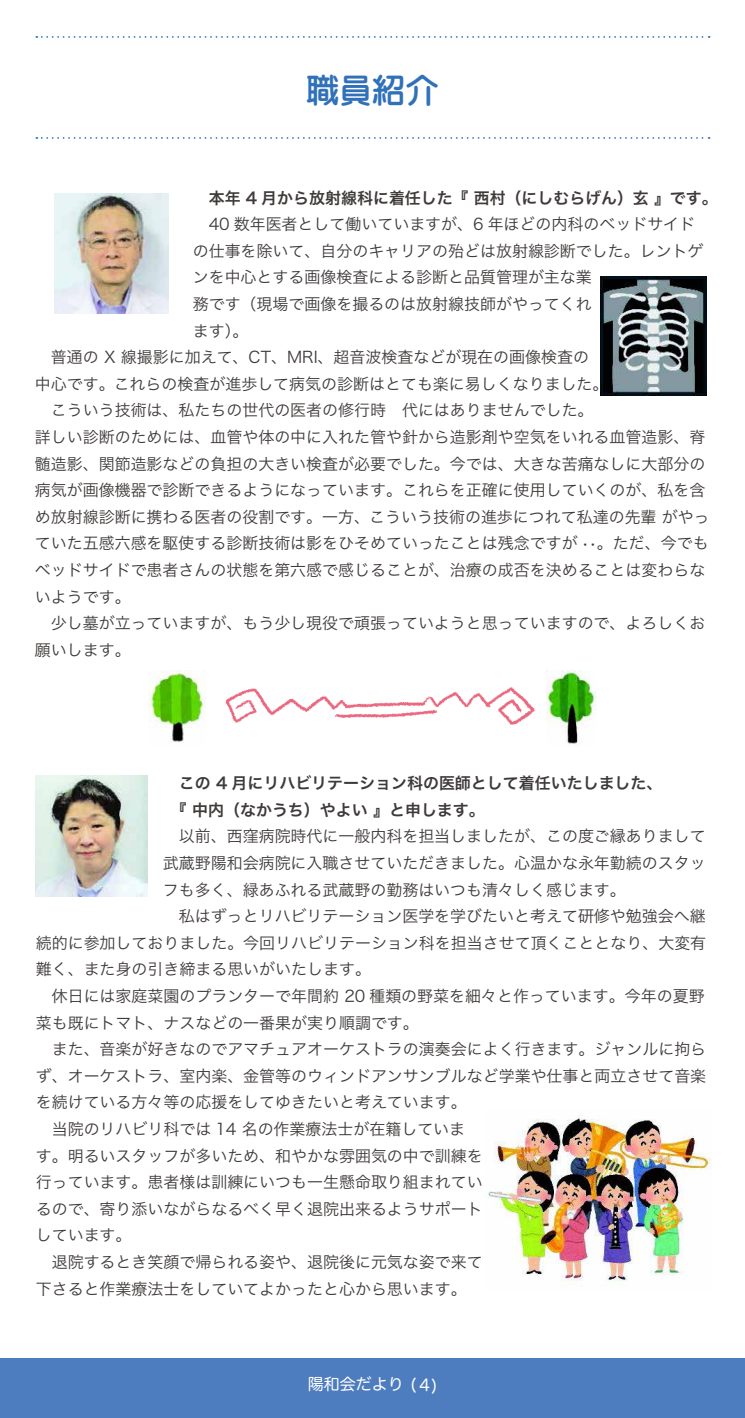
<style>
.page{position:relative;width:745px;height:1418px;background:#fff}
.page>*{position:absolute;margin:0;border:0;box-sizing:border-box;transform-origin:0 0}
.t1{font:500 33.62px "Jun 34 Pro";color:#3071b9}
.t2{font:16px/26.6px "Hira Kaku Pro N W3";color:#3e3a39;text-align:justify}
.t3{font:16px/26.6px "Hira Kaku Pro N W6";color:#3e3a39}
.t4{font:16px "Hira Maru Pro N W4";color:#fff}
</style>
<div class="page">
<div style="left:0;top:1358px;width:744px;height:59px;background:#4e7dbf"></div>
<svg style="left:36px;top:36px;width:673px;height:2px"></svg>
<svg style="left:36px;top:137px;width:673px;height:2px"></svg>
<img style="left:54px;top:193px;width:115px;height:121px">
<img style="left:35px;top:776px;width:112px;height:120px">
<img style="left:225px;top:687px;width:310px;height:38px">
<img style="left:546px;top:670px;width:49px;height:74px">
<img style="left:149px;top:670px;width:57px;height:72px">
<img style="left:488px;top:1115px;width:222px;height:172px">
<img style="left:600px;top:276px;width:106px;height:120px">
<h1 class="t1" style="left:305px;top:63px;width:135px">職員紹介</h1>
<p class="t3" style="left:208px;top:184px;width:510px">本年 4 月から放射線科に着任した『 西村（にしむらげん）玄 』です。</p>
<p class="t2" style="left:208px;top:210px;width:487px">40 数年医者として働いていますが、6 年ほどの内科のベッドサイド</p>
<p class="t2" style="left:193px;top:236px;width:512px">の仕事を除いて、自分のキャリアの殆どは放射線診断でした。レントゲ</p>
<p class="t2" style="left:193px;top:263px;width:400px">ンを中心とする画像検査による診断と品質管理が主な業</p>
<p class="t2" style="left:193px;top:289px;width:400px">務です（現場で画像を撮るのは放射線技師がやってくれ</p>
<p class="t2" style="left:193px;top:316px;width:57px">ます）。</p>
<p class="t2" style="left:51px;top:343px;width:539px">普通の X 線撮影に加えて、CT、MRI、超音波検査などが現在の画像検査の</p>
<p class="t2" style="left:35px;top:369px;width:574px">中心です。これらの検査が進歩して病気の診断はとても楽に易しくなりました。</p>
<p class="t2" style="left:51px;top:396px;width:544px">こういう技術は、私たちの世代の医者の修行時 代にはありませんでした。</p>
<p class="t2" style="left:35px;top:422px;width:671px">詳しい診断のためには、血管や体の中に入れた管や針から造影剤や空気をいれる血管造影、脊</p>
<p class="t2" style="left:35px;top:449px;width:671px">髄造影、関節造影などの負担の大きい検査が必要でした。今では、大きな苦痛なしに大部分の</p>
<p class="t2" style="left:35px;top:476px;width:671px">病気が画像機器で診断できるようになっています。これらを正確に使用していくのが、私を含</p>
<p class="t2" style="left:35px;top:502px;width:676px">め放射線診断に携わる医者の役割です。一方、こういう技術の進歩につれて私達の先輩がやっ</p>
<p class="t2" style="left:35px;top:529px;width:675px">ていた五感六感を駆使する診断技術は影をひそめていったことは残念ですが ••。ただ、今でも</p>
<p class="t2" style="left:35px;top:555px;width:671px">ベッドサイドで患者さんの状態を第六感で感じることが、治療の成否を決めることは変わらな</p>
<p class="t2" style="left:35px;top:582px;width:97px">いようです。</p>
<p class="t2" style="left:51px;top:608px;width:655px">少し墓が立っていますが、もう少し現役で頑張っていようと思っていますので、よろしくお</p>
<p class="t2" style="left:35px;top:635px;width:97px">願いします。</p>
<p class="t3" style="left:171px;top:769px;width:493px;text-indent:8px">この 4 月にリハビリテーション科の医師として着任いたしました、『 中内（なかうち）やよい 』と申します。</p>
<p class="t2" style="left:163px;top:822px;width:544px;text-indent:16px">以前、西窪病院時代に一般内科を担当しましたが、この度ご縁ありまして武蔵野陽和会病院に入職させていただきました。心温かな永年勤続のスタッフも多く、緑あふれる武蔵野の勤務はいつも清々しく感じます。</p>
<p class="t2" style="left:36px;top:901px;width:671px;text-indent:143px">私はずっとリハビリテーション医学を学びたいと考えて研修や勉強会へ継続的に参加しておりました。今回リハビリテーション科を担当させて頂くこととなり、大変有難く、また身の引き締まる思いがいたします。</p>
<p class="t2" style="left:36px;top:981px;width:670px;text-indent:16px">休日には家庭菜園のプランターで年間約 20 種類の野菜を細々と作っています。今年の夏野菜も既にトマト、ナスなどの一番果が実り順調です。</p>
<p class="t2" style="left:52px;top:1034px;width:655px">また、音楽が好きなのでアマチュアオーケストラの演奏会によく行きます。ジャンルに拘ら</p>
<p class="t2" style="left:36px;top:1061px;width:671px">ず、オーケストラ、室内楽、金管等のウィンドアンサンブルなど学業や仕事と両立させて音楽</p>
<p class="t2" style="left:36px;top:1087px;width:432px">を続けている方々等の応援をしてゆきたいと考えています。</p>
<p class="t2" style="left:52px;top:1114px;width:414px">当院のリハビリ科では 14 名の作業療法士が在籍していま</p>
<p class="t2" style="left:36px;top:1141px;width:448px">す。明るいスタッフが多いため、和やかな雰囲気の中で訓練を</p>
<p class="t2" style="left:36px;top:1167px;width:448px">行っています。患者様は訓練にいつも一生懸命取り組まれてい</p>
<p class="t2" style="left:36px;top:1194px;width:448px">るので、寄り添いながらなるべく早く退院出来るようサポート</p>
<p class="t2" style="left:36px;top:1220px;width:97px">しています。</p>
<p class="t2" style="left:52px;top:1247px;width:432px">退院するとき笑顔で帰られる姿や、退院後に元気な姿で来て</p>
<p class="t2" style="left:36px;top:1273px;width:432px">下さると作業療法士をしていてよかったと心から思います。</p>
<p class="t4" style="left:308px;top:1370px;width:131px">陽和会だより ( 4)</p>
</div>
